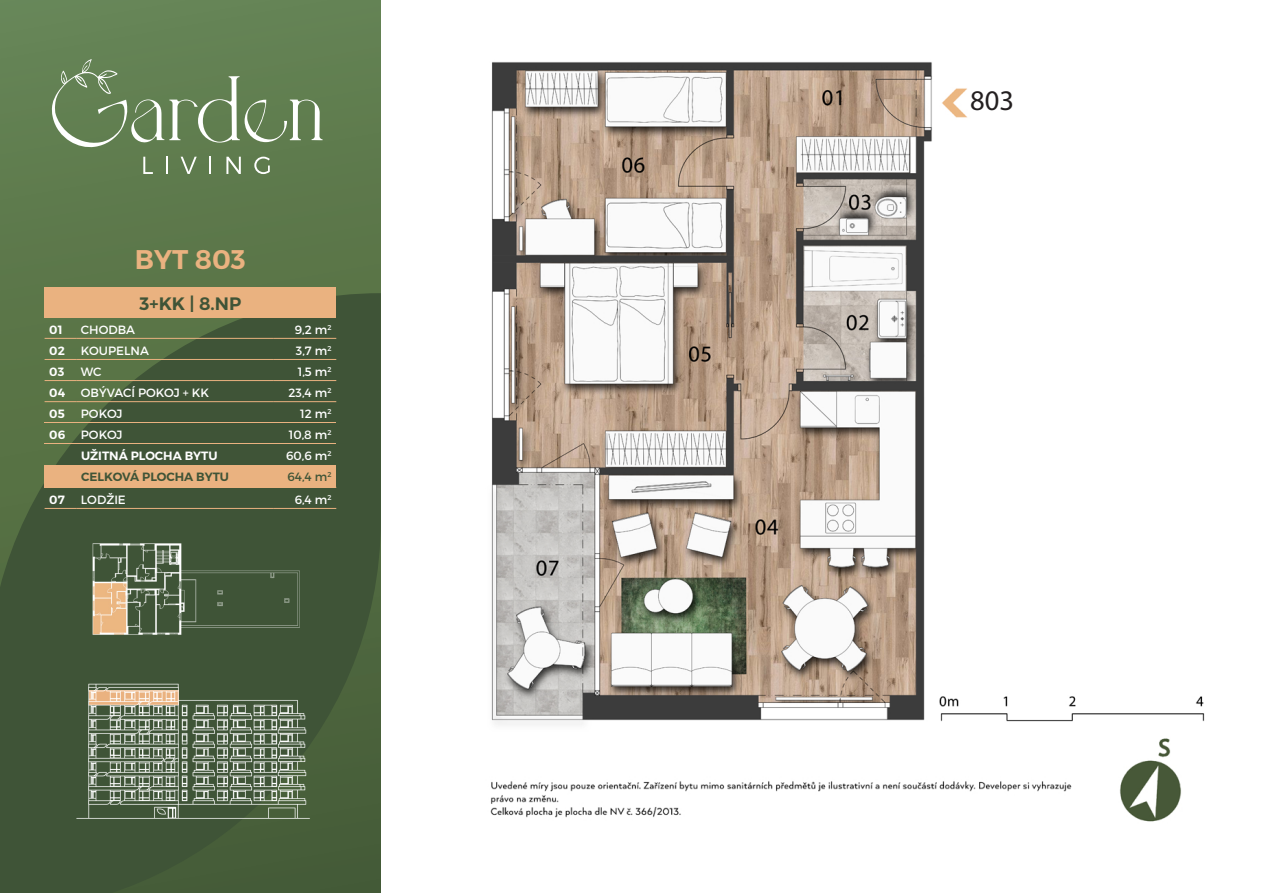
<style>
.page{position:relative;width:1263px;height:893px;background:#fff}
.page>*{position:absolute;margin:0;border:0;box-sizing:border-box;transform-origin:0 0}
.t1{font:28.5px "Myriad Pro";color:#231f20}
.t2{font:600 27px "Montserrat";color:#eab280}
.t3{font:600 18px "Montserrat";color:#3f5437}
.t4{font:12px "Montserrat";color:#fff}
.t5{font:600 12px "Montserrat";color:#fff}
.t6{font:600 12px "Montserrat";color:#3f5437}
.t7{font:12px "Montserrat";color:#3f5437}
</style>
<div class="page">
<div style="left:0;top:0;width:381px;height:893px;background:#5e7b4d"></div>
<svg style="left:0;top:293px;width:381px;height:600px;fill:#3f5437"></svg>
<svg style="left:51px;top:59px;width:272px;height:89px"></svg>
<svg style="left:143px;top:157px;width:10px;height:17px"></svg>
<svg style="left:166px;top:157px;width:2px;height:17px"></svg>
<svg style="left:181px;top:157px;width:16px;height:17px"></svg>
<svg style="left:209px;top:157px;width:2px;height:17px"></svg>
<svg style="left:226px;top:157px;width:15px;height:17px"></svg>
<svg style="left:254px;top:157px;width:16px;height:17px"></svg>
<div style="left:45px;top:287px;width:291px;height:30px;background:#eab280"></div>
<div style="left:45px;top:465px;width:291px;height:22px;background:#eab280"></div>
<hr style="left:45px;top:338px;width:31px;height:1px;background:#eab280">
<hr style="left:76px;top:338px;width:197px;height:1px;background:#eab280">
<hr style="left:273px;top:338px;width:63px;height:1px;background:#eab280">
<hr style="left:45px;top:359px;width:31px;height:1px;background:#eab280">
<hr style="left:76px;top:359px;width:197px;height:1px;background:#eab280">
<hr style="left:273px;top:359px;width:63px;height:1px;background:#eab280">
<hr style="left:45px;top:380px;width:31px;height:1px;background:#eab280">
<hr style="left:76px;top:380px;width:197px;height:1px;background:#eab280">
<hr style="left:273px;top:380px;width:63px;height:1px;background:#eab280">
<hr style="left:45px;top:401px;width:31px;height:1px;background:#eab280">
<hr style="left:76px;top:401px;width:197px;height:1px;background:#eab280">
<hr style="left:273px;top:401px;width:63px;height:1px;background:#eab280">
<hr style="left:45px;top:487px;width:31px;height:1px;background:#eab280">
<hr style="left:76px;top:487px;width:197px;height:1px;background:#eab280">
<hr style="left:273px;top:487px;width:63px;height:1px;background:#eab280">
<hr style="left:45px;top:508px;width:31px;height:1px;background:#eab280">
<hr style="left:76px;top:508px;width:197px;height:1px;background:#eab280">
<hr style="left:273px;top:508px;width:63px;height:1px;background:#eab280">
<img style="left:491px;top:62px;width:476px;height:663px">
<img style="left:490px;top:781px;width:582px;height:37px">
<img style="left:1120px;top:738px;width:61px;height:84px">
<img style="left:936px;top:691px;width:269px;height:34px">
<hr style="left:45px;top:422px;width:291px;height:1px;background:#eab280">
<img style="left:68px;top:520px;width:250px;height:142px">
<img style="left:45px;top:678px;width:297px;height:142px">
<hr style="left:45px;top:444px;width:291px;height:1px;background:#eab280">
<p class="t2" style="left:135px;top:242px;width:112px">BYT 803</p>
<p class="t3" style="left:140px;top:292px;width:103px">3+KK | 8.NP</p>
<p class="t5" style="left:49px;top:322px;width:15px">01</p>
<p class="t4" style="left:81px;top:322px;width:56px">CHODBA</p>
<p class="t4" style="left:295px;top:322px;width:38px">9,2 m<sup>2</sup></p>
<p class="t5" style="left:49px;top:343px;width:17px">02</p>
<p class="t4" style="left:81px;top:343px;width:69px">KOUPELNA</p>
<p class="t4" style="left:296px;top:343px;width:37px">3,7 m<sup>2</sup></p>
<p class="t5" style="left:49px;top:364px;width:17px">03</p>
<p class="t4" style="left:81px;top:364px;width:22px">WC</p>
<p class="t4" style="left:298px;top:364px;width:35px">1,5 m<sup>2</sup></p>
<p class="t5" style="left:49px;top:385px;width:17px">04</p>
<p class="t4" style="left:81px;top:385px;width:130px">OBÝVACÍ POKOJ + KK</p>
<p class="t4" style="left:289px;top:385px;width:45px">23,4 m<sup>2</sup></p>
<p class="t5" style="left:49px;top:406px;width:17px">05</p>
<p class="t4" style="left:81px;top:406px;width:43px">POKOJ</p>
<p class="t4" style="left:300px;top:406px;width:33px">12 m<sup>2</sup></p>
<p class="t5" style="left:49px;top:427px;width:17px">06</p>
<p class="t4" style="left:81px;top:427px;width:43px">POKOJ</p>
<p class="t4" style="left:289px;top:427px;width:44px">10,8 m<sup>2</sup></p>
<p class="t5" style="left:81px;top:448px;width:138px">UŽITNÁ PLOCHA BYTU</p>
<p class="t4" style="left:286px;top:449px;width:47px">60,6 m<sup>2</sup></p>
<p class="t6" style="left:81px;top:470px;width:149px">CELKOVÁ PLOCHA BYTU</p>
<p class="t7" style="left:287px;top:470px;width:46px">64,4 m<sup>2</sup></p>
<p class="t5" style="left:49px;top:492px;width:17px">07</p>
<p class="t4" style="left:81px;top:492px;width:46px">LODŽIE</p>
<p class="t4" style="left:295px;top:492px;width:38px">6,4 m<sup>2</sup></p>
<p class="t1" style="left:970px;top:83px;width:45px">803</p>
</div>
